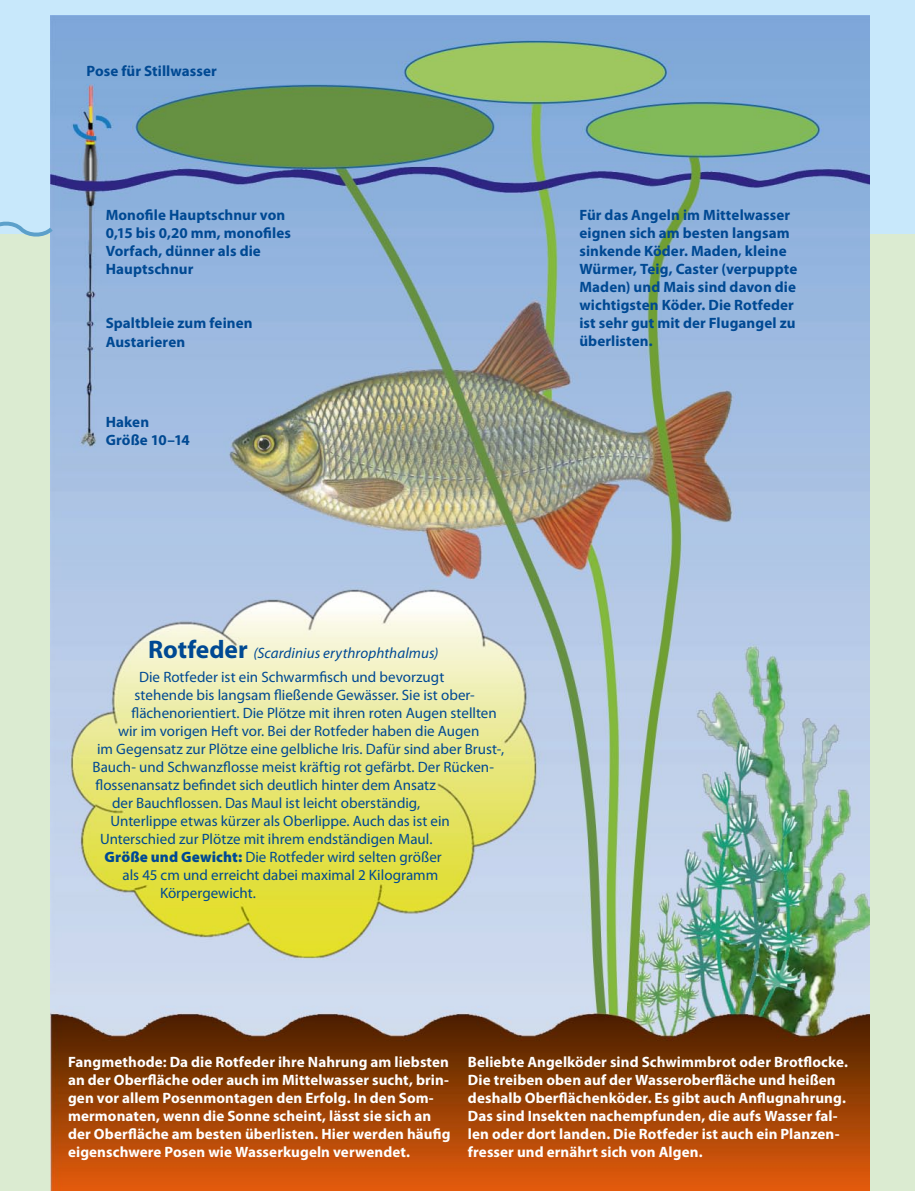
<style>
.page{position:relative;width:915px;height:1191px;background:#fff}
.page>*{position:absolute;margin:0;border:0;box-sizing:border-box;transform-origin:0 0}
.t1{font:15px "Myriad Pro";color:#004993}
.t2{font:700 15px/18px "Myriad Pro";letter-spacing:.005em;color:#fff}
.t3{font:700 15px/18px "Myriad Pro";letter-spacing:.005em;color:#004993}
.t4{font:italic 15px "Myriad Pro";letter-spacing:.005em;color:#004993}
.s1{font-weight:700;font-style:normal;font-size:25.5px}
.s2{font-weight:900}
</style>
<div class="page">
<div style="left:0;top:221px;width:914px;height:970px;background:#dbebd1"></div>
<div style="left:0;top:0;width:914px;height:234px;background:#c8e8fb"></div>
<img style="left:50px;top:15px;width:819px;height:1176px">
<svg style="left:0;top:216px;width:57px;height:38px"></svg>
<p class="t3" style="left:86px;top:62px;width:132px">Pose für Stillwasser</p>
<p class="t3" style="left:106px;top:206px;width:187px">Monofile Hauptschnur von<br>0,15 bis 0,20 mm, monofiles<br>Vorfach, dünner als die<br>Hauptschnur</p>
<p class="t3" style="left:106px;top:314px;width:148px">Spaltbleie zum feinen<br>Austarieren</p>
<p class="t3" style="left:106px;top:412px;width:86px">Haken<br>Größe 10–14</p>
<p class="t3" style="left:579px;top:206px;width:219px">Für das Angeln im Mittelwasser eignen sich am besten langsam sinkende Köder. Maden, kleine<br>Würmer, Teig, Caster (verpuppte<br>Maden) und Mais sind davon die wichtigsten Köder. Die Rotfeder ist sehr gut mit der Flugangel zu überlisten.</p>
<p class="t4" style="left:148px;top:643px;width:292px"><span class="s1">Rotfeder</span> (Scardinius erythrophthalmus)</p>
<p class="t1" style="left:139px;top:668px;width:307px">Die Rotfeder ist ein Schwarmfisch und bevorzugt</p>
<p class="t1" style="left:134px;top:686px;width:340px">stehende bis langsam fließende Gewässer. Sie ist ober-</p>
<p class="t1" style="left:131px;top:704px;width:366px">flächenorientiert. Die Plötze mit ihren roten Augen stellten</p>
<p class="t1" style="left:118px;top:722px;width:363px">wir im vorigen Heft vor. Bei der Rotfeder haben die Augen</p>
<p class="t1" style="left:97px;top:740px;width:408px">im Gegensatz zur Plötze eine gelbliche Iris. Dafür sind aber Brust-,</p>
<p class="t1" style="left:92px;top:758px;width:402px">Bauch- und Schwanzflosse meist kräftig rot gefärbt. Der Rücken-</p>
<p class="t1" style="left:95px;top:776px;width:342px">flossenansatz befindet sich deutlich hinter dem Ansatz</p>
<p class="t1" style="left:112px;top:794px;width:310px">der Bauchflossen. Das Maul ist leicht oberständig,</p>
<p class="t1" style="left:110px;top:812px;width:341px">Unterlippe etwas kürzer als Oberlippe. Auch das ist ein</p>
<p class="t1" style="left:100px;top:830px;width:334px">Unterschied zur Plötze mit ihrem endständigen Maul.</p>
<p class="t1" style="left:104px;top:848px;width:339px"><span class="s2">Größe und Gewicht:</span> Die Rotfeder wird selten größer</p>
<p class="t1" style="left:122px;top:866px;width:317px">als 45 cm und erreicht dabei maximal 2 Kilogramm</p>
<p class="t1" style="left:160px;top:884px;width:97px">Körpergewicht.</p>
<p class="t2" style="left:68px;top:1052px;width:384px">Fangmethode: Da die Rotfeder ihre Nahrung am liebsten an der Oberfläche oder auch im Mittelwasser sucht, brin&shy;gen vor allem Posenmontagen den Erfolg. In den Som&shy;mermonaten, wenn die Sonne scheint, lässt sie sich an der Oberfläche am besten überlisten. Hier werden häufig eigenschwere Posen wie Wasserkugeln verwendet.</p>
<p class="t2" style="left:468px;top:1052px;width:381px">Beliebte Angelköder sind Schwimmbrot oder Brotflocke.<br>Die treiben oben auf der Wasseroberfläche und heißen deshalb Oberflächenköder. Es gibt auch Anflugnahrung.<br>Das sind Insekten nachempfunden, die aufs Wasser fal&shy;len oder dort landen. Die Rotfeder ist auch ein Planzen&shy;fresser und ernährt sich von Algen.</p>
</div>
